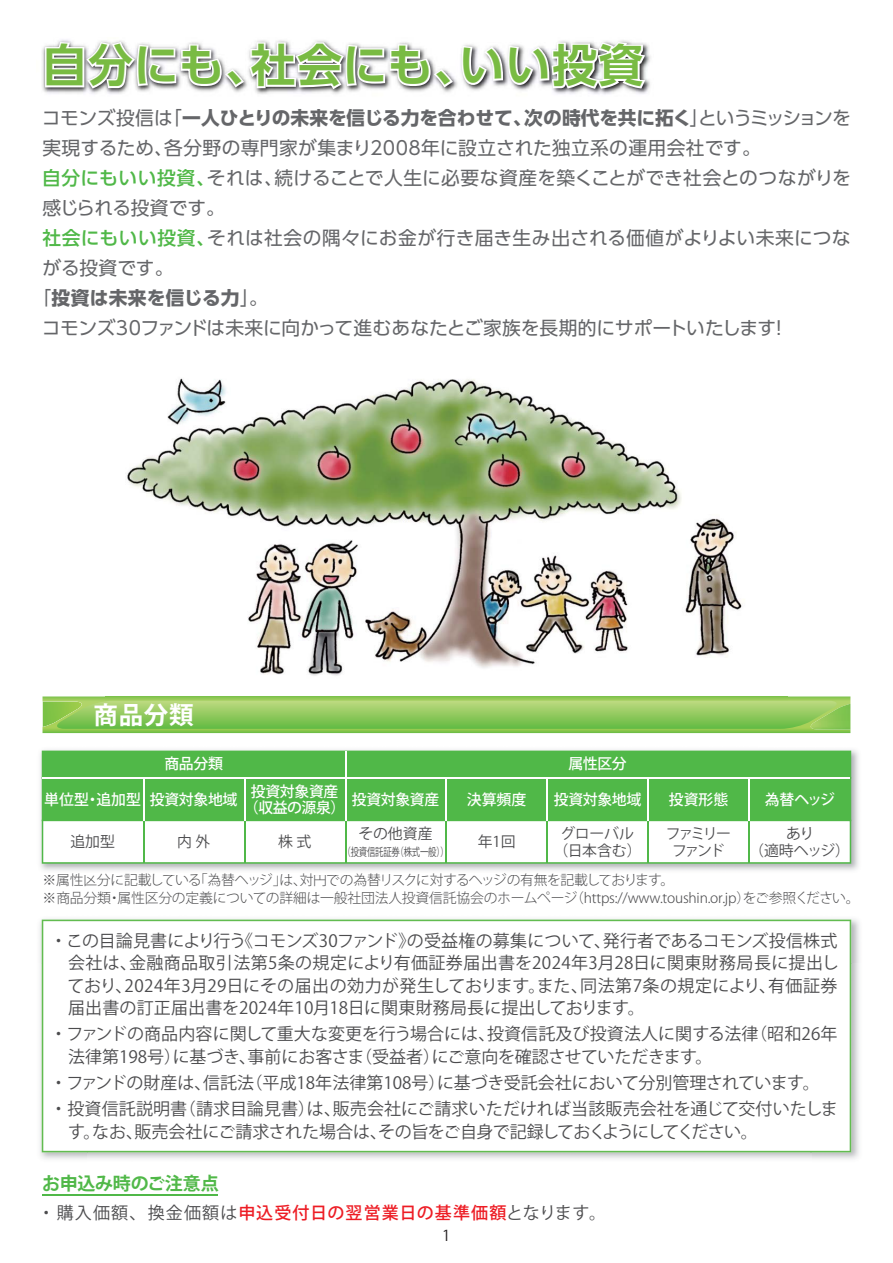
<style>
.page{position:relative;width:893px;height:1263px;background:#fff}
.page>*{position:absolute;margin:0;border:0;box-sizing:border-box;transform-origin:0 0}
.t1{font:45px "UD Shin Go Pro De Bold 90 pv RKSJ H";letter-spacing:.02em;color:#79bb43}
.t2{font:24.45px "Koz Go Pro Bold 90 pv RKSJ H";color:#fff}
.t3{font:18.75px/30px "UD Shin Go Pro Regular 90 pv RKSJ H";letter-spacing:.005em;color:#656669}
.t4{font:18.75px "UD Shin Go Pro Bold 90 pv RKSJ H";letter-spacing:-.005em;color:#656669}
.t5{font:18px "Koz Go Pro Bold 90 pv RKSJ H";letter-spacing:-.02em;color:#50b848}
.t6{font:16.95px/22.5px "Koz Go Pro Regular 90 pv RKSJ H";color:#4c4c4e}
.t7{font:16.95px "Koz Go Pro Regular 90 pv RKSJ H";letter-spacing:-.035em;color:#4c4c4e}
.t8{font:16.95px "Koz Go Pro Regular 90 pv RKSJ H";letter-spacing:.07em;color:#4c4c4e}
.t9{font:15px "Koz Go Pro Regular 90 pv RKSJ H";color:#231f20}
.t10{font:14.85px/16.5px "Koz Go Pro Medium 90 pv RKSJ H";letter-spacing:-.025em;color:#fff;text-align:center}
.t11{font:14.85px/16.5px "Koz Go Pro Regular 90 pv RKSJ H";letter-spacing:-.02em;color:#4c4c4e;text-align:center}
.t12{font:14.85px/16.5px "Koz Go Pro Regular 90 pv RKSJ H";letter-spacing:-.15em;color:#4c4c4e;text-align:center}
.t13{font:13.8px/18px "Koz Go Pro Light 90 pv RKSJ H";letter-spacing:-.015em;color:#4c4c4e}
.t14{font:13.8px "Koz Go Pro Light 90 pv RKSJ H";letter-spacing:-.04em;color:#4c4c4e}
.t15{font:11.1px "Koz Go Pro Regular 90 pv RKSJ H";letter-spacing:-.025em;color:#4c4c4e;scale:.75 1}
.s1{font-family:"UD Shin Go Pro Regular 90 pv RKSJ H"}
.s2{font-family:"UD Shin Go Pro Medium 90 pv RKSJ H";color:#50b848}
.s3{font-family:"Koz Go Pro Medium 90 pv RKSJ H";color:#ed1c24}
</style>
<div class="page">
<img style="left:127px;top:378px;width:615px;height:298px">
<img style="left:43px;top:696px;width:807px;height:37px">
<svg style="left:54px;top:701px;width:796px;height:28px;background:#90c95f"></svg>
<img style="left:811px;top:704px;width:39px;height:25px">
<img style="left:43px;top:701px;width:42px;height:26px">
<img style="left:40px;top:963px;width:47px;height:196px">
<img style="left:811px;top:963px;width:48px;height:196px">
<svg style="left:42px;top:919px;width:809px;height:233px"></svg>
<hr style="left:43px;top:1194px;width:175px;height:2px;background:#50b848">
<img style="left:42px;top:39px;width:609px;height:56px">
<svg style="left:45px;top:42px;width:408px;height:47px"></svg>
<svg style="left:462px;top:42px;width:183px;height:47px"></svg>
<img style="left:40px;top:749px;width:819px;height:122px">
<svg style="left:42px;top:751px;width:809px;height:113px"></svg>
<hr style="left:648px;top:820px;width:1px;height:43px;background:#50b848">
<hr style="left:749px;top:820px;width:1px;height:43px;background:#50b848">
<hr style="left:547px;top:820px;width:1px;height:43px;background:#50b848">
<hr style="left:446px;top:820px;width:1px;height:43px;background:#50b848">
<hr style="left:345px;top:820px;width:1px;height:43px;background:#50b848">
<hr style="left:244px;top:820px;width:1px;height:43px;background:#50b848">
<hr style="left:143px;top:820px;width:1px;height:43px;background:#50b848">
<hr style="left:648px;top:778px;width:1px;height:42px;background:#fff">
<hr style="left:749px;top:778px;width:1px;height:42px;background:#fff">
<hr style="left:547px;top:778px;width:1px;height:42px;background:#fff">
<hr style="left:446px;top:778px;width:1px;height:42px;background:#fff">
<hr style="left:244px;top:778px;width:1px;height:42px;background:#fff">
<hr style="left:143px;top:778px;width:1px;height:42px;background:#fff">
<hr style="left:345px;top:751px;width:1px;height:69px;background:#fff">
<hr style="left:43px;top:777px;width:807px;height:2px;background:#fff">
<h1 class="t1" style="left:42px;top:49px;width:603px">自分にも、社会にも、いい投資</h1>
<p class="t4" style="left:42px;top:111px;width:811px"><span class="s1">コモンズ投信は「</span>一人ひとりの未来を信じる力を合わせて、次の時代を共に拓く<span class="s1">」というミッションを</span></p>
<p class="t3" style="left:42px;top:135px;width:810px">実現するため、各分野の専門家が集まり2008年に設立された独立系の運用会社です。<br><span class="s2">自分にもいい投資、</span>それは、続けることで人生に必要な資産を築くことができ社会とのつながりを感じられる投資です。<br><span class="s2">社会にもいい投資、</span>それは社会の隅々にお金が行き届き生み出される価値がよりよい未来につながる投資です。</p>
<p class="t4" style="left:32px;top:291px;width:237px"><span class="s1">「</span>投資は未来を信じる力<span class="s1">」。</span></p>
<p class="t3" style="left:42px;top:315px;width:748px">コモンズ30ファンドは未来に向かって進むあなたとご家族を長期的にサポートいたします！</p>
<h2 class="t2" style="left:94px;top:706px;width:101px">商品分類</h2>
<p class="t10" style="left:164px;top:757px;width:60px">商品分類</p>
<p class="t10" style="left:44px;top:793px;width:195px">単位型・追加型投資対象地域</p>
<p class="t10" style="left:568px;top:757px;width:60px">属性区分</p>
<p class="t10" style="left:244px;top:785px;width:103px">投資対象資産（収益の源泉）</p>
<p class="t10" style="left:352px;top:793px;width:89px">投資対象資産</p>
<p class="t10" style="left:467px;top:793px;width:61px">決算頻度</p>
<p class="t10" style="left:554px;top:793px;width:89px">投資対象地域</p>
<p class="t10" style="left:669px;top:793px;width:61px">投資形態</p>
<p class="t10" style="left:765px;top:793px;width:72px">為替ヘッジ</p>
<p class="t11" style="left:70px;top:835px;width:46px">追加型</p>
<p class="t11" style="left:177px;top:835px;width:35px">内 外</p>
<p class="t11" style="left:278px;top:835px;width:35px">株 式</p>
<p class="t11" style="left:358px;top:827px;width:76px">その他資産</p>
<p class="t15" style="left:343px;top:847px;width:143px">（投資信託証券（株式一般））</p>
<p class="t11" style="left:478px;top:835px;width:39px">年1回</p>
<p class="t11" style="left:554px;top:827px;width:90px">グローバル（日本含む）</p>
<p class="t12" style="left:666px;top:827px;width:67px">ファミリーファンド</p>
<p class="t11" style="left:749px;top:827px;width:103px">あり<br>（適時ヘッジ）</p>
<p class="t13" style="left:43px;top:873px;width:818px;text-indent:451px">ジ 有無を記載し おります。<br>※商品分類・属性区分の定義についての詳細は一般社団法人投資信託協会のホームページ（https://www.toushin.or.jp）をご参照ください。</p>
<p class="t6" style="left:68px;top:931px;width:773px;text-align:justify;text-indent:-17px">・この目論見書により行う《コモンズ30ファンド》の受益権の募集について、発行者であるコモンズ投信株式会社は、金融商品取引法第5条の規定により有価証券届出書を2024年3月28日に関東財務局長に提出しており、2024年3月29日にその届出の効力が発生しております。また、同法第7条の規定により、有価証券届出書の訂正届出書を2024年10月18日に関東財務局長に提出しております。</p>
<p class="t6" style="left:68px;top:1025px;width:771px;text-indent:-18px">・ファンドの商品内容に関して重大な変更を行う場合には、投資信託及び投資法人に関する法律（昭和26年法律第198号）に基づき、事前にお客さま（受益者）にご意向を確認させていただきます。</p>
<p class="t6" style="left:50px;top:1072px;width:789px;line-height:26.2px">・ファンドの財産は、信託法（平成18年法律第108号）に基づき受託会社において分別管理されています。・投資信託説明書（請求目論見書）は、販売会社にご請求いただければ当該販売会社を通じて交付いたしま</p>
<p class="t7" style="left:68px;top:1125px;width:691px">す。なお、販売会社にご請求された場合は、その旨をご自身で記録しておくようにしてください。</p>
<p class="t5" style="left:42px;top:1177px;width:178px">お申込み時のご注意点</p>
<p class="t8" style="left:38px;top:1206px;width:570px">・購入価額、換金価額は<span class="s3">申込受付日の翌営業日の基準価額</span>となります。</p>
<p class="t13" style="left:259px;top:873px;width:56px">ジは対</p>
<p class="t14" style="left:43px;top:875px;width:479px">※属性 分に記載している「為替ヘッ 」、円での為替リ クに対するヘッ の</p>
<p class="t13" style="left:83px;top:873px;width:15px">区</p>
<p class="t13" style="left:391px;top:873px;width:15px">ス</p>
<p class="t13" style="left:598px;top:873px;width:15px">て</p>
<p class="t9" style="left:442px;top:1230px;width:10px">1</p>
</div>
